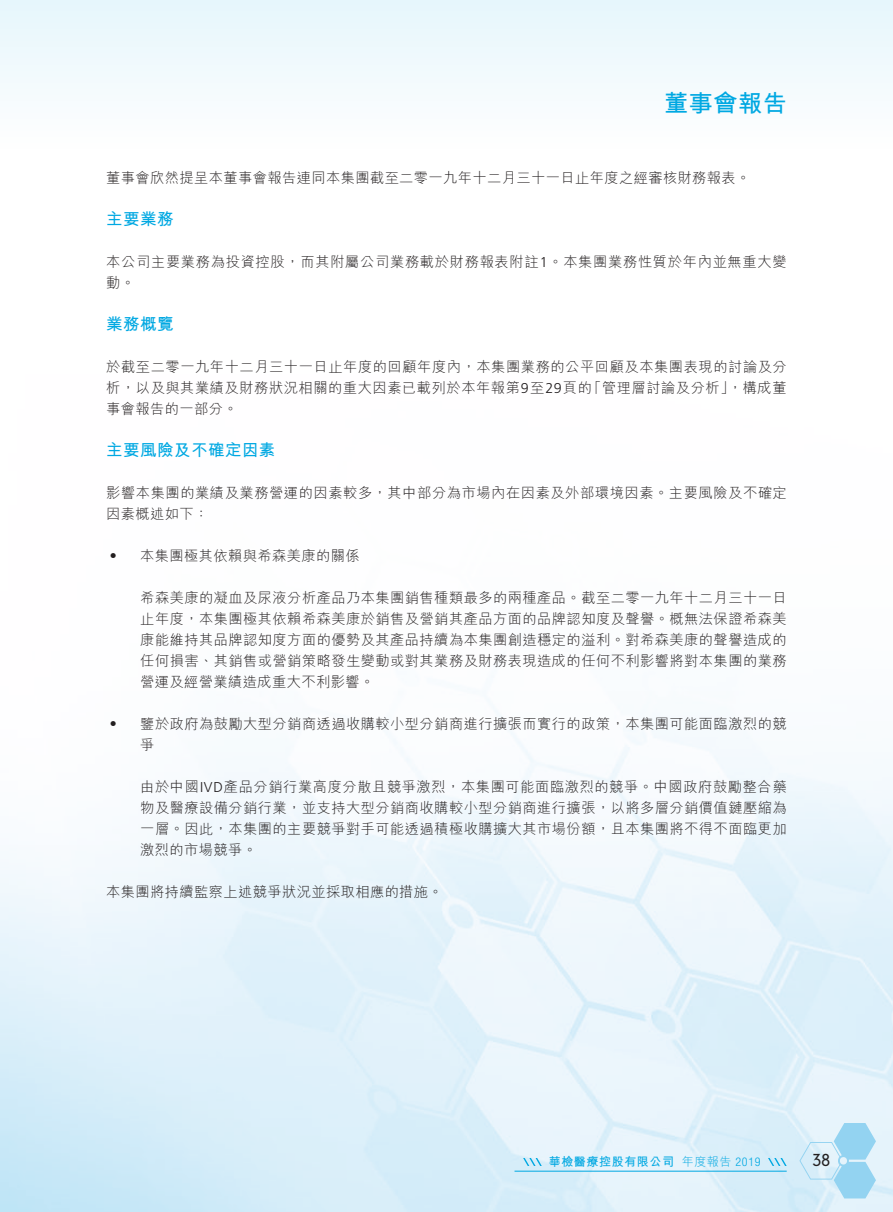
<style>
.page{position:relative;width:893px;height:1212px;background:#fff}
.page>*{position:absolute;margin:0;border:0;box-sizing:border-box;transform-origin:0 0}
.t1{font:700 24px "M Hei HK";letter-spacing:.03em;color:#00a8e2}
.t2{font:700 16.5px "M Hei HK";letter-spacing:.03em;color:#00a8e2}
.t3{font:300 16.5px "DIN Neuzeit Grotesk Std";color:#231f20}
.t4{font:300 14.25px/21px "M Hei HK";letter-spacing:.03em;color:#231f20}
.t5{font:300 14.25px/21px "M Hei HK";letter-spacing:.05em;color:#231f20}
.t6{font:700 12px "M Hei HK";letter-spacing:.05em;color:#00a8e2}
.t7{font:300 12px "M Hei HK";color:#00a8e2}
.s1{font-family:"Frutiger LT Std"}
.s2{font-family:"Helvetica Neue LT Std";font-stretch:condensed}
</style>
<div class="page">
<svg style="left:799px;top:1123px;width:77px;height:75px"></svg>
<div style="left:0;top:0;width:893px;height:170px;background:#f4fbfd"></div>
<svg style="left:523px;top:1158px;width:19px;height:8px"></svg>
<svg style="left:768px;top:1158px;width:19px;height:8px"></svg>
<hr style="left:514px;top:1171px;width:273px;height:1px;background:#00a8e2">
<h1 class="t1" style="left:664px;top:85px;width:124px">董事會報告</h1>
<p class="t4" style="left:106px;top:167px;width:646px">董事會欣然提呈本董事會報告連同本集團截至二零一九年十二月三十一日止年度之經審核財務報表。</p>
<p class="t2" style="left:106px;top:207px;width:69px">主要業務</p>
<p class="t5" style="left:106px;top:251px;width:682px">本公司主要業務為投資控股，而其附屬公司業務載於財務報表附註<span class="s1">1</span>。本集團業務性質於年內並無重大變動。</p>
<p class="t2" style="left:106px;top:312px;width:69px">業務概覽</p>
<p class="t4" style="left:106px;top:356px;width:682px;text-align:right">於截至二零一九年十二月三十一日止年度的回顧年度內，本集團業務的公平回顧及本集團表現的討論及分「管理層討論及分析，」構成董</p>
<p class="t4" style="left:106px;top:377px;width:487px">析，以及與其業績及財務狀況相關的重大因素已載列於本年報第<span class="s1">9</span>至<span class="s1">29</span>頁的事會報告的一部分。</p>
<p class="t2" style="left:106px;top:438px;width:171px">主要風險及不確定因素</p>
<p class="t4" style="left:106px;top:482px;width:682px">影響本集團的業績及業務營運的因素較多，其中部分為市場內在因素及外部環境因素。主要風險及不確定因素概述如下：</p>
<p class="t4" style="left:140px;top:545px;width:221px">本集團極其依賴與希森美康的關係</p>
<p class="t4" style="left:106px;top:545px;width:16px">‧</p>
<p class="t4" style="left:106px;top:713px;width:16px">‧</p>
<p class="t4" style="left:140px;top:587px;width:648px;text-align:justify">希森美康的凝血及尿液分析產品乃本集團銷售種類最多的兩種產品。截至二零一九年十二月三十一日止年度，本集團極其依賴希森美康於銷售及營銷其產品方面的品牌認知度及聲譽。概無法保證希森美康能維持其品牌認知度方面的優勢及其產品持續為本集團創造穩定的溢利。對希森美康的聲譽造成的任何損害、其銷售或營銷策略發生變動或對其業務及財務表現造成的任何不利影響將對本集團的業務營運及經營業績造成重大不利影響。</p>
<p class="t4" style="left:140px;top:713px;width:648px">鑒於政府為鼓勵大型分銷商透過收購較小型分銷商進行擴張而實行的政策，本集團可能面臨激烈的競</p>
<p class="t4" style="left:140px;top:734px;width:16px">爭</p>
<p class="t4" style="left:140px;top:776px;width:648px;text-align:justify">由於中國<span class="s1">IVD</span>產品分銷行業高度分散且競爭激烈，本集團可能面臨激烈的競爭。中國政府鼓勵整合藥物及醫療設備分銷行業，並支持大型分銷商收購較小型分銷商進行擴張，以將多層分銷價值鏈壓縮為一層。因此，本集團的主要競爭對手可能透過積極收購擴大其市場份額，且本集團將不得不面臨更加激烈的市場競爭。</p>
<p class="t4" style="left:106px;top:881px;width:338px">本集團將持續監察上述競爭狀況並採取相應的措施。</p>
<p class="t6" style="left:549px;top:1153px;width:127px">華檢醫療控股有限公司</p>
<p class="t7" style="left:682px;top:1156px;width:80px">年度報告 <span class="s2">2019</span></p>
<p class="t3" style="left:813px;top:1150px;width:19px">38</p>
</div>
